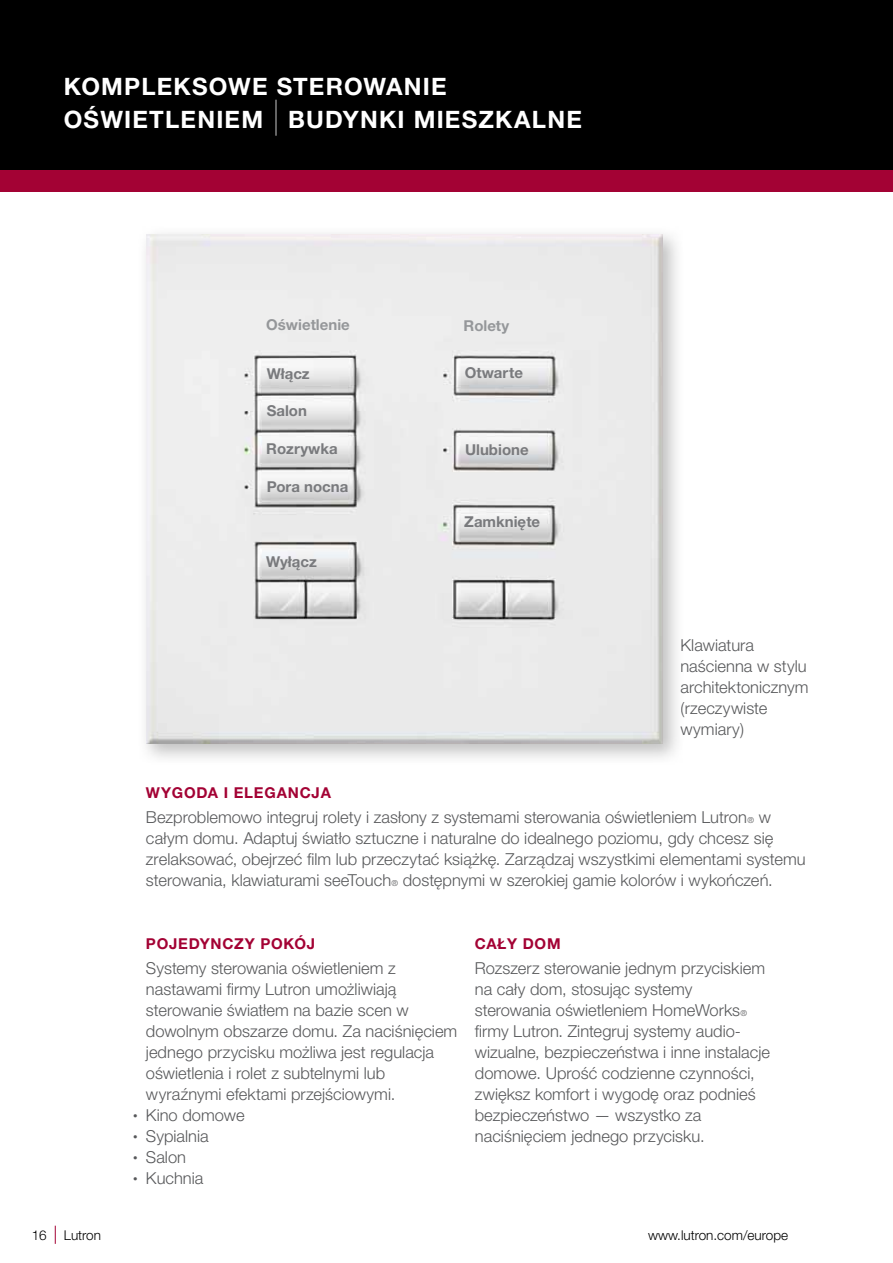
<style>
.page{position:relative;width:893px;height:1263px;background:#fff}
.page>*{position:absolute;margin:0;border:0;box-sizing:border-box;transform-origin:0 0}
.t1{font:700 24px/33px "Helvetica Neue CE";letter-spacing:.05em;color:#fff}
.t2{font:300 16.5px/21px "Helvetica Neue CE";color:#58595b}
.t3{font:700 15px "Helvetica Neue CE";color:#797a7d}
.t4{font:700 15px "Helvetica Neue CE";letter-spacing:.05em;color:#a30234}
.t5{font:700 15px "Helvetica Neue CE";color:#95979a}
.t6{font:300 13.5px "Helvetica Neue CE";color:#000}
.s1{font-family:"Helvetica Neue LT Std";font-weight:200;font-size:36px}
.s2{color:#57585a}
.s3{font-family:"Helvetica Neue";font-size:8.25px}
.s4{font-size:9px}
</style>
<div class="page">
<div style="left:0;top:0;width:893px;height:170px;background:#000"></div>
<div style="left:0;top:170px;width:893px;height:21px;background:#a30234"></div>
<svg style="left:55px;top:1226px;width:1px;height:18px"></svg>
<img style="left:145px;top:233px;width:532px;height:525px">
<img style="left:146px;top:234px;width:516px;height:509px">
<h1 class="t1" style="left:64px;top:72px;width:520px">KOMPLEKSOWE STEROWANIE<br>OŚWIETLENIEM <span class="s1">|</span> BUDYNKI MIESZKALNE</h1>
<p class="t5" style="left:266px;top:320px;width:85px">Oświetlenie</p>
<p class="t5" style="left:463px;top:320px;width:47px">Rolety</p>
<p class="t3" style="left:267px;top:369px;width:45px">Włącz</p>
<p class="t3" style="left:267px;top:406px;width:42px">Salon</p>
<p class="t3" style="left:266px;top:444px;width:73px">Rozrywka</p>
<p class="t3" style="left:267px;top:481px;width:83px">Pora nocna</p>
<p class="t3" style="left:465px;top:367px;width:60px">Otwarte</p>
<p class="t3" style="left:465px;top:444px;width:65px">Ulubione</p>
<p class="t3" style="left:266px;top:556px;width:52px">Wyłącz</p>
<p class="t3" style="left:464px;top:517px;width:77px">Zamknięte</p>
<p class="t2" style="left:680px;top:637px;width:130px"><span class="s2">K</span>lawiatura <span class="s2">n</span>aścienna w stylu <span class="s2">a</span>rchitektonicznym <span class="s2">(</span>rzeczywiste <span class="s2">w</span>ymiary)</p>
<p class="t4" style="left:146px;top:787px;width:186px">WYGODA I ELEGANCJA</p>
<p class="t2" style="left:146px;top:808px;width:661px">Bezproblemowo integruj rolety i zasłony z systemami sterowania oświetleniem Lutron<span class="s3">®</span> w całym domu. Adaptuj światło sztuczne i naturalne do idealnego poziomu, gdy chcesz się zrelaksować, obejrzeć film lub przeczytać książkę. Zarządzaj wszystkimi elementami systemu sterowania, klawiaturami seeTouch<span class="s3">®</span> dostępnymi w szerokiej gamie kolorów i wykończeń.</p>
<p class="t4" style="left:146px;top:938px;width:171px">POJEDYNCZY POKÓJ</p>
<p class="t2" style="left:146px;top:959px;width:313px">Systemy sterowania oświetleniem z nastawami firmy Lutron umożliwiają sterowanie światłem na bazie scen w dowolnym obszarze domu. Za naciśnięciem jednego przycisku możliwa jest regulacja oświetlenia i rolet z subtelnymi lub wyraźnymi efektami przejściowymi.</p>
<p class="t2" style="left:133px;top:1106px;width:113px"><span class="s4">•</span> Kino domowe</p>
<p class="t2" style="left:133px;top:1127px;width:77px"><span class="s4">•</span> Sypialnia</p>
<p class="t2" style="left:133px;top:1148px;width:54px"><span class="s4">•</span> Salon</p>
<p class="t2" style="left:133px;top:1169px;width:72px"><span class="s4">•</span> Kuchnia</p>
<p class="t4" style="left:475px;top:938px;width:87px">CAŁY DOM</p>
<p class="t2" style="left:475px;top:959px;width:297px">Rozszerz sterowanie jednym przyciskiem na cały dom, stosując systemy sterowania oświetleniem HomeWorks<span class="s3">® </span>firmy Lutron. Zintegruj systemy audio&shy;wizualne, bezpieczeństwa i inne instalacje domowe. Uprość codzienne czynności, zwiększ komfort i wygodę oraz podnieś bezpieczeństwo — wszystko za naciśnięciem jednego przycisku.</p>
<p class="t6" style="left:32px;top:1230px;width:17px">16</p>
<p class="t6" style="left:64px;top:1230px;width:39px">Lutron</p>
<p class="t6" style="left:648px;top:1230px;width:142px">www.lutron.com/europe</p>
</div>
